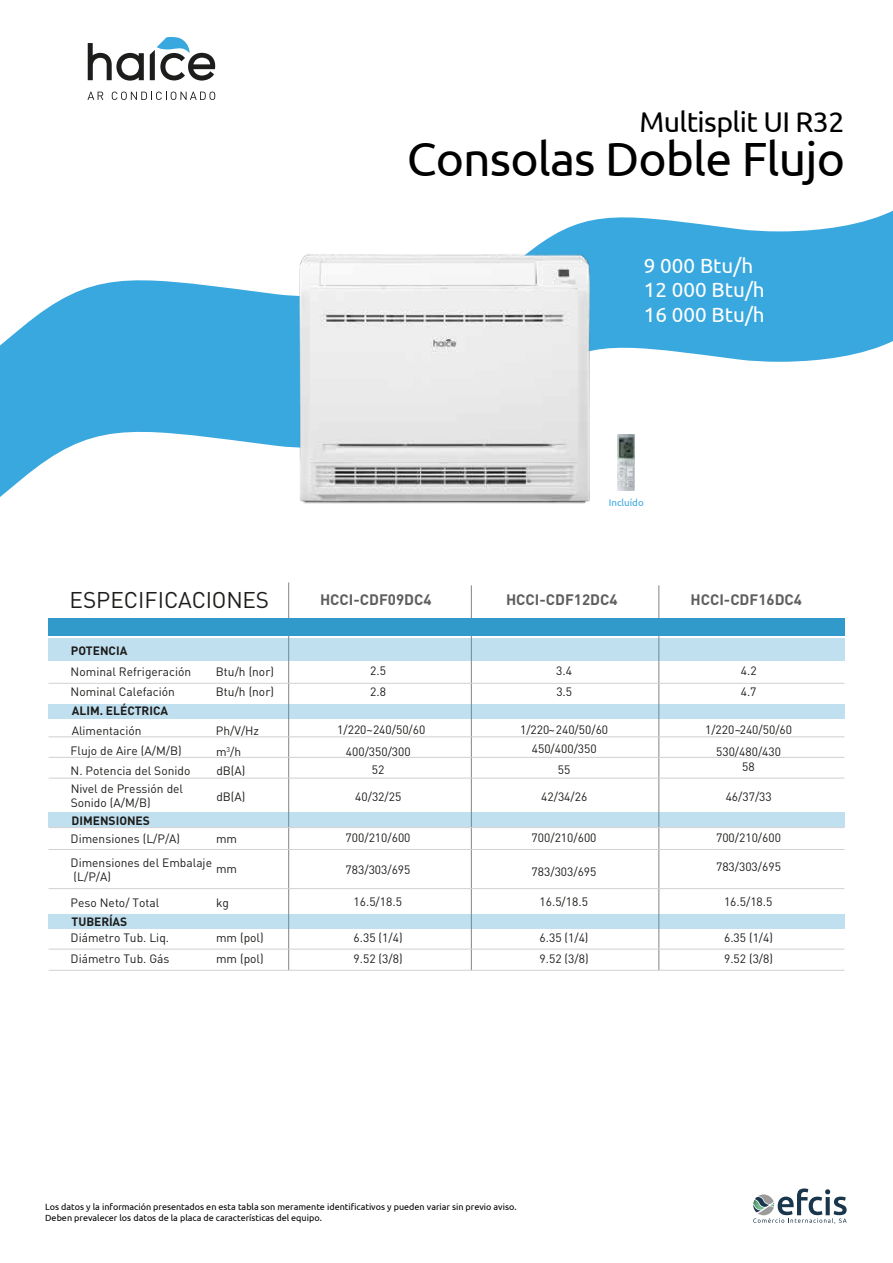
<style>
.page{position:relative;width:893px;height:1263px;background:#fff}
.page>*{position:absolute;margin:0;border:0;box-sizing:border-box;transform-origin:0 0}
.t1{font:48px "Ubuntu";letter-spacing:-.02em;color:#000}
.t2{font:28.5px "Ubuntu";letter-spacing:-.02em;color:#000}
.t3{font:22.5px "DIN Pro";color:#1d1d1b}
.t4{font:20.7px/24.8px "Ubuntu";color:#fff}
.t5{font:700 15px "DIN Pro";color:#5e5e5e}
.t6{font:12px/20.5px "DIN Pro";color:#1d1d1b}
.t7{font:700 12px "DIN Pro";color:#1d1d1b}
.t8{font:9.75px "Ubuntu";color:#39a8df}
.t9{font:9px/10.8px "Ubuntu";color:#000}
</style>
<div class="page">
<svg style="left:88px;top:43px;width:56px;height:38px"></svg>
<svg style="left:150px;top:37px;width:66px;height:44px"></svg>
<svg style="left:87px;top:92px;width:16px;height:8px"></svg>
<svg style="left:112px;top:92px;width:103px;height:8px"></svg>
<svg style="left:559px;top:210px;width:334px;height:152px;fill:#39a8df"></svg>
<svg style="left:0;top:280px;width:258px;height:217px;fill:#39a8df"></svg>
<svg style="left:753px;top:1188px;width:94px;height:36px"></svg>
<img style="left:258px;top:232px;width:377px;height:272px">
<img style="left:618px;top:435px;width:17px;height:55px">
<hr style="left:288px;top:582px;width:1px;height:388px;background:#838483">
<hr style="left:471px;top:585px;width:1px;height:385px;background:#838483">
<hr style="left:659px;top:585px;width:1px;height:385px;background:#838483">
<div style="left:49px;top:639px;width:796px;height:22px;background:#c1e0ef"></div>
<div style="left:49px;top:619px;width:796px;height:17px;background:#3299cb"></div>
<div style="left:49px;top:812px;width:796px;height:15px;background:#c1e0ef"></div>
<div style="left:49px;top:704px;width:796px;height:14px;background:#c1e0ef"></div>
<div style="left:49px;top:914px;width:796px;height:14px;background:#c1e0ef"></div>
<hr style="left:49px;top:683px;width:796px;height:1px;background:#d1d0d2">
<hr style="left:49px;top:736px;width:795px;height:1px;background:#d1d0d2">
<hr style="left:49px;top:757px;width:795px;height:1px;background:#d1d0d2">
<hr style="left:49px;top:778px;width:795px;height:1px;background:#d1d0d2">
<hr style="left:49px;top:888px;width:795px;height:1px;background:#d1d0d2">
<hr style="left:49px;top:949px;width:795px;height:1px;background:#d1d0d2">
<hr style="left:49px;top:970px;width:795px;height:1px;background:#d1d0d2">
<hr style="left:49px;top:827px;width:795px;height:1px;background:#d1d0d2">
<hr style="left:49px;top:849px;width:795px;height:1px;background:#d1d0d2">
<h2 class="t2" style="left:639px;top:105px;width:207px">Multisplit UI R32</h2>
<h1 class="t1" style="left:407px;top:130px;width:440px">Consolas Doble Flujo</h1>
<h3 class="t4" style="left:644px;top:252px;width:122px">9 000 Btu/h<br>12 000 Btu/h<br>16 000 Btu/h</h3>
<p class="t8" style="left:609px;top:496px;width:36px">Incluído</p>
<h3 class="t3" style="left:70px;top:582px;width:201px">ESPECIFICACIONES</h3>
<p class="t5" style="left:320px;top:587px;width:113px">HCCI-CDF09DC4</p>
<p class="t5" style="left:506px;top:587px;width:113px">HCCI-CDF12DC4</p>
<p class="t5" style="left:690px;top:587px;width:113px">HCCI-CDF16DC4</p>
<p class="t7" style="left:71px;top:641px;width:58px">POTENCIA</p>
<p class="t6" style="left:216px;top:660px;width:60px">Btu/h (nor)<br>Btu/h (nor)</p>
<p class="t6" style="left:216px;top:718px;width:45px;line-height:21.5px">Ph/V/Hz m<sup>3</sup>/h</p>
<p class="t6" style="left:216px;top:756px;width:31px;line-height:26px">dB(A) dB(A)</p>
<p class="t6" style="left:216px;top:827px;width:23px">mm</p>
<p class="t6" style="left:216px;top:857px;width:23px">mm</p>
<p class="t6" style="left:216px;top:891px;width:14px">kg</p>
<p class="t6" style="left:216px;top:926px;width:49px">mm (pol) mm (pol)</p>
<p class="t6" style="left:71px;top:660px;width:122px">Nominal Refrigeración<br>Nominal Calefación</p>
<p class="t6" style="left:72px;top:719px;width:71px">Alimentación</p>
<p class="t6" style="left:71px;top:760px;width:121px;line-height:18.5px">N. Potencia del Sonido<br>Nivel de Pressión del</p>
<p class="t6" style="left:71px;top:792px;width:81px">Sonido (A/M/B)</p>
<p class="t6" style="left:71px;top:825px;width:143px;line-height:24.2px">Dimensiones (L/P/A)<br>Dimensiones del Embalaje</p>
<p class="t6" style="left:71px;top:863px;width:90px;line-height:25.8px">(L/P/A)<br>Peso Neto/ Total</p>
<p class="t6" style="left:71px;top:926px;width:100px">Diámetro Tub. Liq.<br>Diámetro Tub. Gás</p>
<p class="t7" style="left:72px;top:701px;width:98px">ALIM. ELÉCTRICA</p>
<p class="t6" style="left:71px;top:739px;width:113px">Flujo de Aire (A/M/B)</p>
<p class="t7" style="left:72px;top:810px;width:80px">DIMENSIONES</p>
<p class="t7" style="left:72px;top:911px;width:57px">TUBERÍAS</p>
<p class="t6" style="left:370px;top:659px;width:17px">2.5<br>2.8</p>
<p class="t6" style="left:337px;top:717px;width:90px;line-height:21.8px;text-align:center">1/220~240/50/60<br>400/350/300</p>
<p class="t6" style="left:355px;top:755px;width:48px;line-height:26.4px;text-align:center">52<br>40/32/25</p>
<p class="t6" style="left:346px;top:826px;width:66px">700/210/600</p>
<p class="t6" style="left:346px;top:859px;width:66px">783/303/695</p>
<p class="t6" style="left:354px;top:891px;width:50px">16.5/18.5</p>
<p class="t6" style="left:354px;top:926px;width:50px">6.35 (1/4)<br>9.52 (3/8)</p>
<p class="t6" style="left:556px;top:659px;width:17px">3.4<br>3.5</p>
<p class="t6" style="left:520px;top:719px;width:90px;line-height:19.2px;text-align:center">1/220~240/50/60<br>450/400/350</p>
<p class="t6" style="left:541px;top:755px;width:48px;line-height:26.4px;text-align:center">55<br>42/34/26</p>
<p class="t6" style="left:532px;top:826px;width:66px">700/210/600</p>
<p class="t6" style="left:532px;top:860px;width:66px">783/303/695</p>
<p class="t6" style="left:540px;top:891px;width:50px">16.5/18.5</p>
<p class="t6" style="left:540px;top:926px;width:50px">6.35 (1/4)<br>9.52 (3/8)</p>
<p class="t9" style="left:45px;top:1201px;width:473px">Los datos y la información presentados en esta tabla son meramente identificativos y pueden variar sin previo aviso.<br>Deben prevalecer los datos de la placa de características del equipo.</p>
<p class="t6" style="left:741px;top:659px;width:17px">4.2<br>4.7</p>
<p class="t6" style="left:705px;top:717px;width:89px;line-height:21.8px;text-align:center">1/220~240/50/60<br>530/480/430</p>
<p class="t6" style="left:742px;top:756px;width:14px">58</p>
<p class="t6" style="left:726px;top:785px;width:48px">46/37/33</p>
<p class="t6" style="left:716px;top:826px;width:66px">700/210/600</p>
<p class="t6" style="left:716px;top:856px;width:66px">783/303/695</p>
<p class="t6" style="left:724px;top:891px;width:50px">16.5/18.5</p>
<p class="t6" style="left:724px;top:926px;width:50px">6.35 (1/4)<br>9.52 (3/8)</p>
</div>
